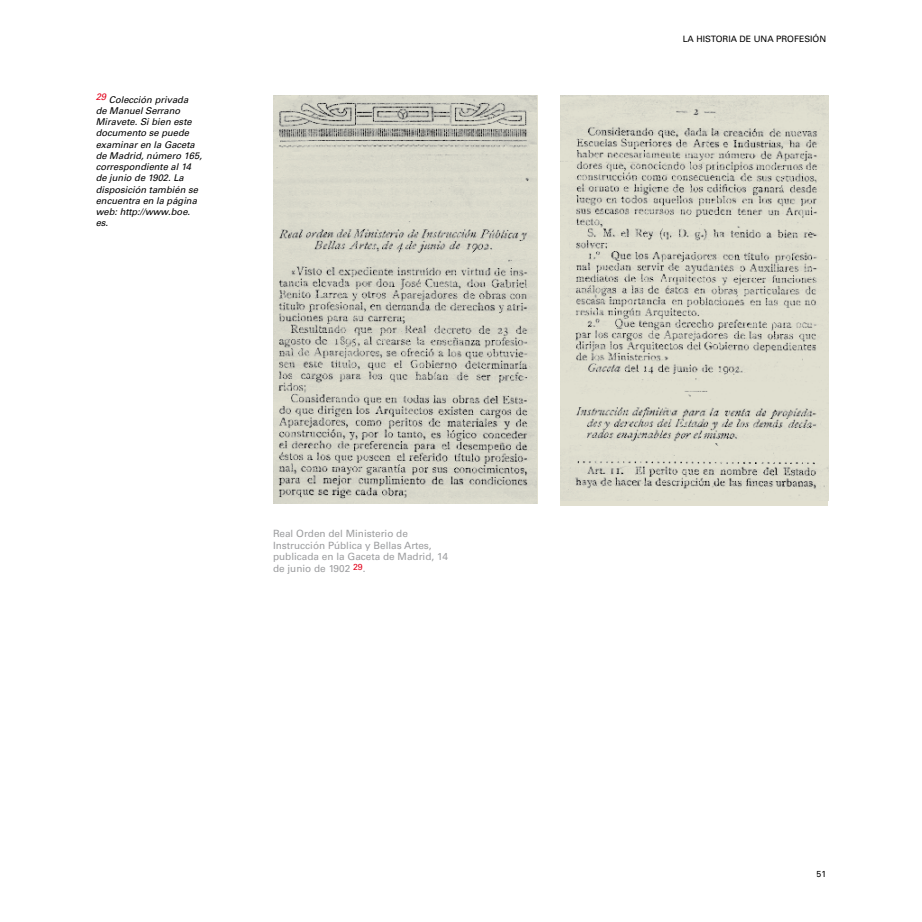
<style>
.page{position:relative;width:922px;height:922px;background:#fff}
.page>*{position:absolute;margin:0;border:0;box-sizing:border-box;transform-origin:0 0}
.t1{font:10px/11.9px "Univers LT Std";color:#9c9d9f}
.t2{font:italic 9.38px/11.2px "Univers LT Std";color:#000}
.t3{font:8.75px "Univers LT Std";color:#000}
</style>
<div class="page">
<img style="left:273px;top:96px;width:263px;height:408px">
<img style="left:560px;top:96px;width:267px;height:404px">
<p class="t2" style="left:96px;top:94px;width:108px"><sup>29</sup> Colección privada<br>de Manuel Serrano<br>Miravete. Si bien este documento se puede examinar en la Gaceta de Madrid, número 165, correspondiente al 14 de junio de 1902. La disposición también se encuentra en la página web: http://www.boe. es.</p>
<p class="t1" style="left:273px;top:527px;width:176px">Real Orden del Ministerio de<br>Instrucción Pública y Bellas Artes, publicada en la Gaceta de Madrid, 14 de junio de 1902 <sup>29</sup>.</p>
<p class="t3" style="left:682px;top:33px;width:145px">LA HISTORIA DE UNA PROFESIÓN</p>
<p class="t3" style="left:816px;top:868px;width:11px">51</p>
</div>
